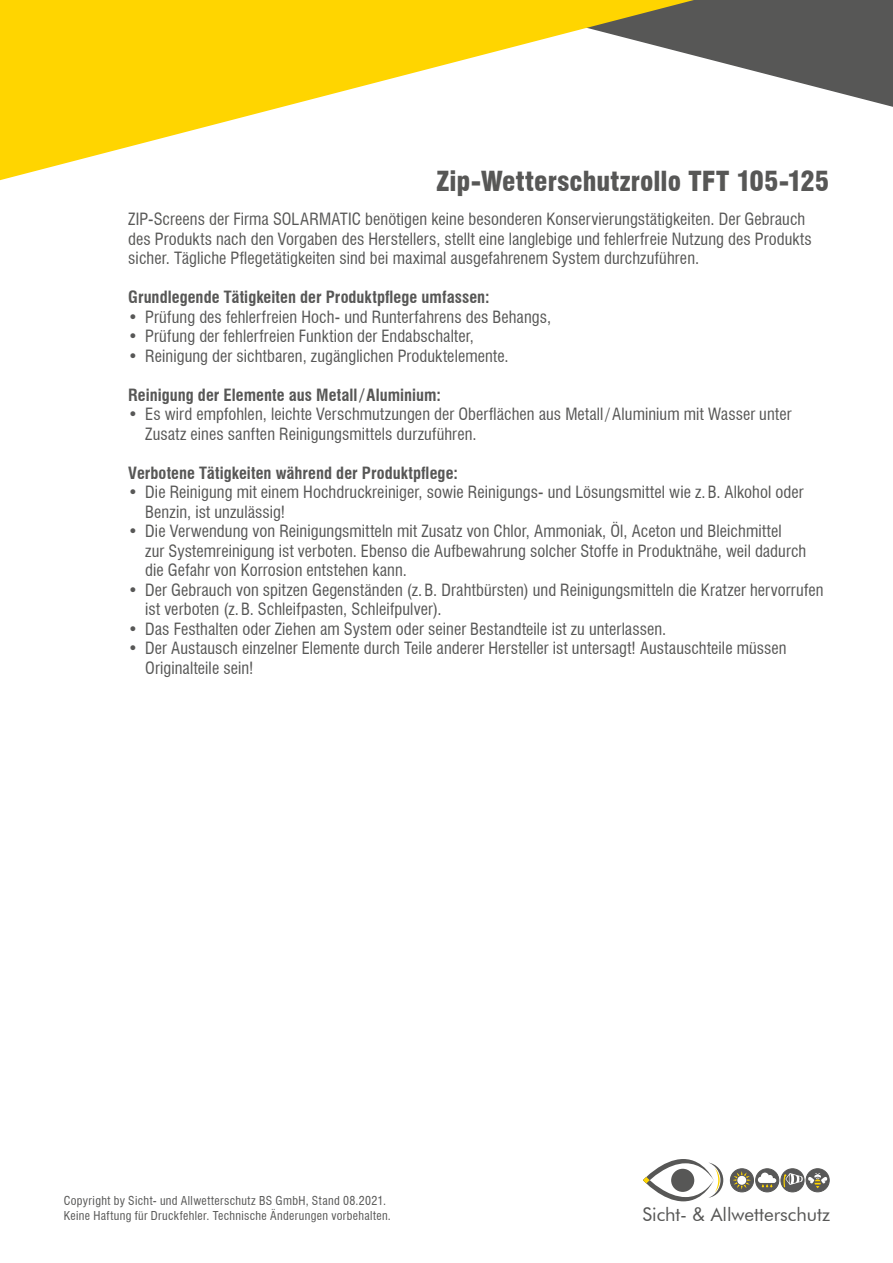
<style>
.page{position:relative;width:893px;height:1263px;background:#fff}
.page>*{position:absolute;margin:0;border:0;box-sizing:border-box;transform-origin:0 0}
.t1{font:900 condensed 27px "Swiss 721 BT";color:#575756}
.t2{font:18.75px "Futura BT";color:#575756}
.t3{font:condensed 16.5px/19.5px "Swiss 721 BT";letter-spacing:.005em;color:#575756}
.t4{font:700 condensed 16.5px "Swiss 721 BT";letter-spacing:.005em;color:#575756}
.t5{font:condensed 12px/15px "Swiss 721 BT";letter-spacing:.03em;color:#575756}
</style>
<div class="page">
<svg style="left:743px;top:0;width:150px;height:107px;fill:#575756"></svg>
<svg style="left:0;top:0;width:743px;height:181px"></svg>
<div style="left:806px;top:1169px;width:23px;height:23px;background:#585858;border-radius:50%"></div>
<div style="left:806px;top:1168px;width:24px;height:24px;border:1px solid #575756;border-radius:50%"></div>
<div style="left:730px;top:1169px;width:23px;height:23px;background:#585858;border-radius:50%"></div>
<div style="left:730px;top:1168px;width:24px;height:24px;border:1px solid #575756;border-radius:50%"></div>
<svg style="left:733px;top:1171px;width:18px;height:18px"></svg>
<div style="left:737px;top:1176px;width:9px;height:9px;background:#fff;border-radius:50%"></div>
<div style="left:756px;top:1169px;width:23px;height:23px;background:#585858;border-radius:50%"></div>
<div style="left:755px;top:1168px;width:24px;height:24px;border:1px solid #575756;border-radius:50%"></div>
<svg style="left:758px;top:1172px;width:18px;height:15px"></svg>
<div style="left:781px;top:1169px;width:23px;height:23px;background:#585858;border-radius:50%"></div>
<div style="left:780px;top:1168px;width:24px;height:24px;border:1px solid #575756;border-radius:50%"></div>
<svg style="left:643px;top:1159px;width:80px;height:42px"></svg>
<div style="left:671px;top:1169px;width:23px;height:23px;background:#575756;border-radius:50%"></div>
<svg style="left:783px;top:1173px;width:44px;height:15px"></svg>
<h1 class="t1" style="left:436px;top:165px;width:394px">Zip-Wetterschutzrollo TFT 105-125</h1>
<p class="t3" style="left:128px;top:209px;width:685px">ZIP-Screens der Firma SOLARMATIC benötigen keine besonderen Konservierungstätigkeiten. Der Gebrauch des Produkts nach den Vorgaben des Herstellers, stellt eine langlebige und fehlerfreie Nutzung des Produkts sicher. Tägliche Pflegetätigkeiten sind bei maximal ausgefahrenem System durchzuführen.</p>
<p class="t4" style="left:128px;top:287px;width:363px">Grundlegende Tätigkeiten der Produktpflege umfassen:</p>
<p class="t3" style="left:128px;top:307px;width:424px">• Prüfung des fehlerfreien Hoch- und Runterfahrens des Behangs,</p>
<p class="t3" style="left:128px;top:326px;width:347px">• Prüfung der fehlerfreien Funktion der Endabschalter,</p>
<p class="t3" style="left:128px;top:346px;width:382px">• Reinigung der sichtbaren, zugänglichen Produktelemente.</p>
<p class="t4" style="left:128px;top:385px;width:314px">Reinigung der Elemente aus Metall/Aluminium:</p>
<p class="t3" style="left:145px;top:404px;width:648px;text-indent:-17px">• Es wird empfohlen, leichte Verschmutzungen der Oberflächen aus Metall/Aluminium mit Wasser unter<br>Zusatz eines sanften Reinigungsmittels durzuführen.</p>
<p class="t4" style="left:128px;top:463px;width:331px">Verbotene Tätigkeiten während der Produktpflege:</p>
<p class="t3" style="left:145px;top:482px;width:660px;text-indent:-17px">• Die Reinigung mit einem Hochdruckreiniger, sowie Reinigungs- und Lösungsmittel wie z.B. Alkohol oder<br>Benzin, ist unzulässig!</p>
<p class="t3" style="left:145px;top:521px;width:663px;text-indent:-17px">• Die Verwendung von Reinigungsmitteln mit Zusatz von Chlor, Ammoniak, Öl, Aceton und Bleichmittel<br>zur Systemreinigung ist verboten. Ebenso die Aufbewahrung solcher Stoffe in Produktnähe, weil dadurch die Gefahr von Korrosion entstehen kann.</p>
<p class="t3" style="left:145px;top:580px;width:680px;text-indent:-17px">• Der Gebrauch von spitzen Gegenständen (z.B. Drahtbürsten) und Reinigungsmitteln die Kratzer hervorrufen ist verboten (z.B. Schleifpasten, Schleifpulver).</p>
<p class="t3" style="left:128px;top:619px;width:540px">• Das Festhalten oder Ziehen am System oder seiner Bestandteile ist zu unterlassen.</p>
<p class="t3" style="left:145px;top:638px;width:643px;text-indent:-17px">• Der Austausch einzelner Elemente durch Teile anderer Hersteller ist untersagt! Austauschteile müssen<br>Originalteile sein!</p>
<p class="t5" style="left:64px;top:1193px;width:329px">Copyright by Sicht- und Allwetterschutz BS GmbH, Stand 08.2021.<br>Keine Haftung für Druckfehler. Technische Änderungen vorbehalten.</p>
<p class="t2" style="left:642px;top:1203px;width:189px">Sicht- &amp; Allwetterschutz</p>
</div>
